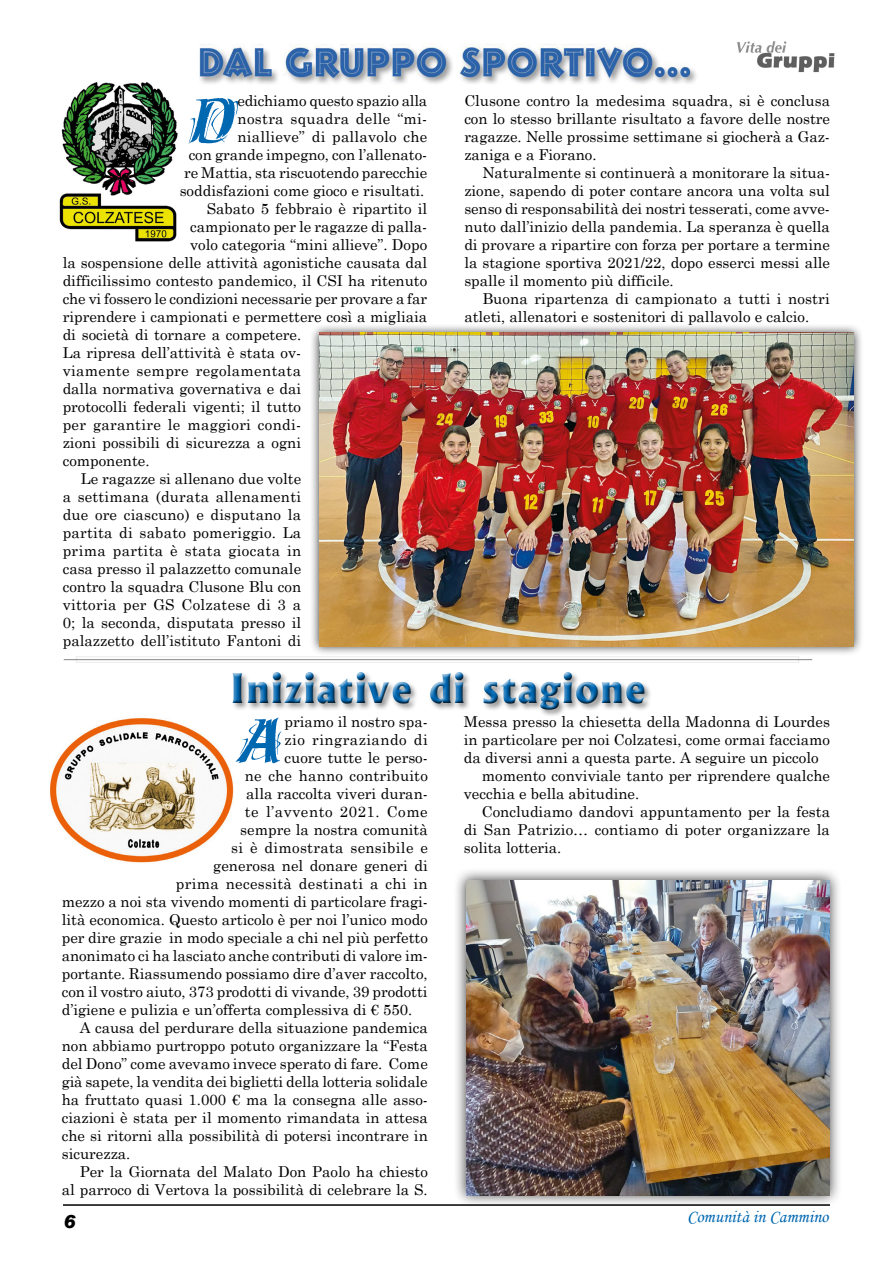
<style>
.page{position:relative;width:893px;height:1263px;background:#fff}
.page>*{position:absolute;margin:0;border:0;box-sizing:border-box;transform-origin:0 0}
.t1{font:68.55px "Hazel Let Plain";color:#0067b1}
.t2{font:800 39px "Albertus";letter-spacing:.04em;color:#0067b1}
.t3{font:18px "Monotype Corsiva";color:#0067b1}
.t4{font:italic 900 18px "Arial";color:#000}
.t5{font:15px/18px "Century Schoolbook";color:#000;text-align:justify}
.t6{font:15px "Century Schoolbook";letter-spacing:.02em;color:#000}
.t7{font:15px "Century Schoolbook";letter-spacing:.025em;color:#000}
.t8{font:15px "Century Schoolbook";letter-spacing:.035em;color:#000}
.t9{font:15px "Century Schoolbook";letter-spacing:.03em;color:#000}
</style>
<div class="page">
<hr style="left:63px;top:1204px;width:767px;height:2px;background:#000">
<img style="left:737px;top:41px;width:98px;height:32px">
<img style="left:59px;top:82px;width:119px;height:160px">
<img style="left:199px;top:43px;width:497px;height:41px">
<img style="left:50px;top:717px;width:184px;height:146px">
<div style="left:231px;top:671px;width:421px;height:47px;background:#fff"></div>
<div style="left:229px;top:672px;width:420px;height:43px;background:#000;opacity:.75"></div>
<div style="left:76px;top:656px;width:723px;height:7px;border:1px solid #ededed"></div>
<hr style="left:64px;top:659px;width:748px;height:1px;background:#898583">
<div style="left:309px;top:323px;width:554px;height:333px;background:#000;opacity:.75"></div>
<img style="left:319px;top:333px;width:535px;height:313px">
<div style="left:454px;top:867px;width:388px;height:341px;background:#000;opacity:.75"></div>
<img style="left:466px;top:880px;width:363px;height:315px">
<h1 class="t1" style="left:190px;top:82px;width:49px">D</h1>
<p class="t5" style="left:238px;top:91px;width:191px">edichiamo questo spazio alla</p>
<p class="t6" style="left:238px;top:106px;width:191px">nostra squadra delle “mi-</p>
<p class="t5" style="left:238px;top:127px;width:191px">niallieve” di pallavolo che</p>
<p class="t5" style="left:189px;top:145px;width:240px">con grande impegno, con l’allenato-</p>
<p class="t5" style="left:184px;top:163px;width:245px">re Mattia, sta riscuotendo parecchie</p>
<p class="t5" style="left:180px;top:181px;width:246px">soddisfazioni come gioco e risultati.</p>
<p class="t5" style="left:207px;top:199px;width:222px">Sabato 5 febbraio è ripartito il</p>
<p class="t5" style="left:190px;top:217px;width:238px">campionato per le ragazze di palla-</p>
<p class="t5" style="left:190px;top:235px;width:239px">volo categoria “mini allieve”. Dopo</p>
<p class="t5" style="left:63px;top:253px;width:366px">la sospensione delle attività agonistiche causata dal</p>
<p class="t5" style="left:63px;top:271px;width:366px">difficilissimo contesto pandemico, il CSI ha ritenuto</p>
<p class="t5" style="left:63px;top:289px;width:366px">che vi fossero le condizioni necessarie per provare a far</p>
<p class="t5" style="left:63px;top:307px;width:366px">riprendere i campionati e permettere così a migliaia</p>
<p class="t5" style="left:63px;top:325px;width:240px">di società di tornare a competere.</p>
<p class="t5" style="left:63px;top:343px;width:240px">La ripresa dell’attività è stata ov-</p>
<p class="t7" style="left:63px;top:358px;width:240px">viamente sempre regolamentata</p>
<p class="t5" style="left:63px;top:379px;width:240px">dalla normativa governativa e dai</p>
<p class="t5" style="left:63px;top:397px;width:240px">protocolli federali vigenti; il tutto</p>
<p class="t6" style="left:63px;top:412px;width:240px">per garantire le maggiori condi-</p>
<p class="t5" style="left:63px;top:433px;width:240px">zioni possibili di sicurezza a ogni</p>
<p class="t5" style="left:63px;top:451px;width:88px">componente.</p>
<p class="t5" style="left:81px;top:469px;width:222px">Le ragazze si allenano due volte</p>
<p class="t5" style="left:63px;top:487px;width:240px">a settimana (durata allenamenti</p>
<p class="t5" style="left:63px;top:505px;width:240px">due ore ciascuno) e disputano la</p>
<p class="t5" style="left:63px;top:523px;width:240px">partita di sabato pomeriggio. La</p>
<p class="t7" style="left:63px;top:538px;width:240px">prima partita è stata giocata in</p>
<p class="t5" style="left:63px;top:559px;width:240px">casa presso il palazzetto comunale</p>
<p class="t5" style="left:63px;top:577px;width:240px">contro la squadra Clusone Blu con</p>
<p class="t6" style="left:63px;top:592px;width:240px">vittoria per GS Colzatese di 3 a</p>
<p class="t5" style="left:63px;top:613px;width:240px">0; la seconda, disputata presso il</p>
<p class="t5" style="left:63px;top:631px;width:240px">palazzetto dell’istituto Fantoni di</p>
<p class="t5" style="left:464px;top:91px;width:367px">Clusone contro la medesima squadra, si è conclusa con lo stesso brillante risultato a favore delle nostre ragazze. Nelle prossime settimane si giocherà a Gaz&shy;zaniga e a Fiorano.</p>
<p class="t5" style="left:464px;top:163px;width:367px;text-indent:18px">Naturalmente si continuerà a monitorare la situa&shy;zione, sapendo di poter contare ancora una volta sul senso di responsabilità dei nostri tesserati, come avve&shy;nuto dall’inizio della pandemia. La speranza è quella di provare a ripartire con forza per portare a termine la stagione sportiva 2021/22, dopo esserci messi alle spalle il momento più difficile.</p>
<p class="t5" style="left:464px;top:289px;width:367px;text-indent:18px">Buona ripartenza di campionato a tutti i nostri atleti, allenatori e sostenitori di pallavolo e calcio.</p>
<h2 class="t2" style="left:230px;top:664px;width:417px">Iniziative di stagione</h2>
<h1 class="t1" style="left:240px;top:702px;width:46px">A</h1>
<p class="t5" style="left:285px;top:711px;width:145px">priamo il nostro spa-</p>
<p class="t9" style="left:285px;top:726px;width:145px">zio ringraziando di</p>
<p class="t5" style="left:285px;top:747px;width:145px">cuore tutte le perso-</p>
<p class="t5" style="left:245px;top:765px;width:185px">ne che hanno contribuito</p>
<p class="t5" style="left:246px;top:783px;width:183px">alla raccolta viveri duran-</p>
<p class="t8" style="left:245px;top:798px;width:184px">te l’avvento 2021. Come</p>
<p class="t5" style="left:240px;top:819px;width:189px">sempre la nostra comunità</p>
<p class="t6" style="left:231px;top:834px;width:198px">si è dimostrata sensibile e</p>
<p class="t5" style="left:213px;top:855px;width:216px">generosa nel donare generi di</p>
<p class="t6" style="left:176px;top:870px;width:253px">prima necessità destinati a chi in</p>
<p class="t5" style="left:62px;top:891px;width:368px">mezzo a noi sta vivendo momenti di particolare fragi-</p>
<p class="t5" style="left:62px;top:909px;width:367px">lità economica. Questo articolo è per noi l’unico modo</p>
<p class="t5" style="left:62px;top:927px;width:368px">per dire grazie in modo speciale a chi nel più perfetto</p>
<p class="t5" style="left:62px;top:945px;width:368px">anonimato ci ha lasciato anche contributi di valore im-</p>
<p class="t5" style="left:62px;top:963px;width:367px">portante. Riassumendo possiamo dire d’aver raccolto,</p>
<p class="t5" style="left:62px;top:981px;width:367px">con il vostro aiuto, 373 prodotti di vivande, 39 prodotti</p>
<p class="t5" style="left:62px;top:999px;width:352px">d’igiene e pulizia e un’offerta complessiva di € 550.</p>
<p class="t5" style="left:80px;top:1017px;width:350px">A causa del perdurare della situazione pandemica</p>
<p class="t5" style="left:62px;top:1035px;width:367px">non abbiamo purtroppo potuto organizzare la “Festa</p>
<p class="t5" style="left:62px;top:1053px;width:367px">del Dono” come avevamo invece sperato di fare. Come</p>
<p class="t5" style="left:62px;top:1071px;width:367px">già sapete, la vendita dei biglietti della lotteria solidale</p>
<p class="t5" style="left:62px;top:1089px;width:368px">ha fruttato quasi 1.000 € ma la consegna alle asso-</p>
<p class="t5" style="left:62px;top:1107px;width:367px">ciazioni è stata per il momento rimandata in attesa</p>
<p class="t5" style="left:62px;top:1125px;width:368px">che si ritorni alla possibilità di potersi incontrare in</p>
<p class="t5" style="left:62px;top:1143px;width:70px">sicurezza.</p>
<p class="t5" style="left:80px;top:1161px;width:349px">Per la Giornata del Malato Don Paolo ha chiesto</p>
<p class="t5" style="left:62px;top:1179px;width:367px">al parroco di Vertova la possibilità di celebrare la S.</p>
<p class="t5" style="left:464px;top:711px;width:368px">Messa presso la chiesetta della Madonna di Lourdes</p>
<p class="t5" style="left:464px;top:729px;width:368px">in particolare per noi Colzatesi, come ormai facciamo</p>
<p class="t5" style="left:464px;top:747px;width:356px">da diversi anni a questa parte. A seguire un piccolo</p>
<p class="t5" style="left:482px;top:765px;width:350px">momento conviviale tanto per riprendere qualche</p>
<p class="t5" style="left:464px;top:783px;width:177px">vecchia e bella abitudine.</p>
<p class="t5" style="left:482px;top:801px;width:350px">Concludiamo dandovi appuntamento per la festa</p>
<p class="t5" style="left:464px;top:819px;width:368px">di San Patrizio… contiamo di poter organizzare la</p>
<p class="t5" style="left:464px;top:837px;width:99px">solita lotteria.</p>
<p class="t4" style="left:64px;top:1210px;width:14px">6</p>
<p class="t3" style="left:687px;top:1206px;width:143px">Comunità in Cammino</p>
</div>
